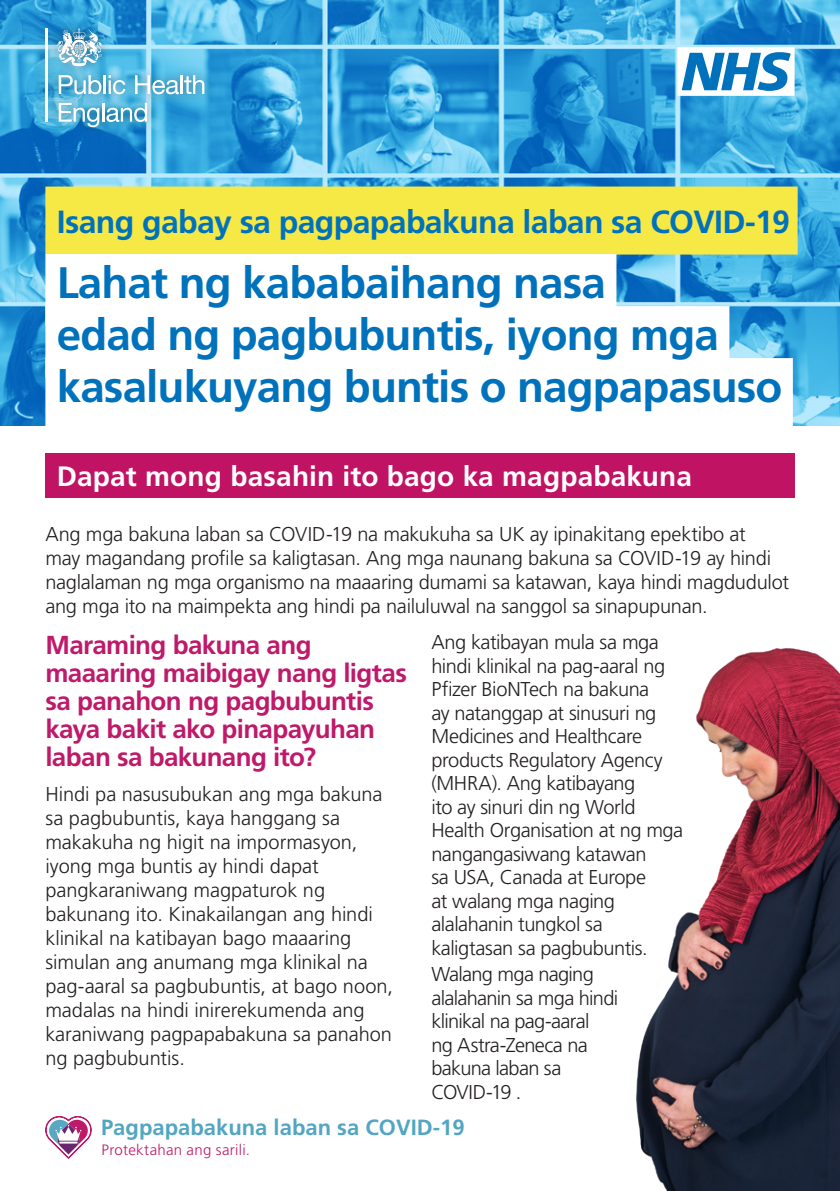
<style>
.page{position:relative;width:840px;height:1191px;background:#fff}
.page>*{position:absolute;margin:0;border:0;box-sizing:border-box;transform-origin:0 0}
.t1{font:700 44px/52px "Frutiger LT Std";letter-spacing:-.02em;color:#0072bc}
.t2{font:700 32px "Frutiger LT Std";letter-spacing:-.02em;color:#0072bc}
.t3{font:700 28px "Frutiger LT Std";letter-spacing:.005em;color:#fff}
.Subtitle{font:700 26px/28px "Frutiger LT Std";letter-spacing:-.025em;color:#bf196a}
.t4{font:700 22px "Frutiger LT Std";color:#52a6c2}
.Body{font:300 20px/24px "Frutiger LT Std";letter-spacing:-.015em;color:#231f20}
.Body-2{font:300 20px/23.6px "Frutiger LT Std";letter-spacing:-.035em;color:#231f20}
.Subtitle-2{font:300 15px "Frutiger LT Std";letter-spacing:.02em;color:#bf196a}
</style>
<div class="page">
<img style="left:0;top:0;width:839px;height:425px">
<div style="left:45px;top:454px;width:749px;height:44px;background:#c01364"></div>
<img style="left:636px;top:648px;width:203px;height:543px">
<div style="left:45px;top:186px;width:752px;height:68px;background:#f6e946"></div>
<div style="left:45px;top:254px;width:571px;height:72px;background:#fff"></div>
<div style="left:45px;top:306px;width:684px;height:72px;background:#fff"></div>
<div style="left:45px;top:358px;width:747px;height:72px;background:#fff"></div>
<svg style="left:677px;top:47px;width:117px;height:49px"></svg>
<div style="left:33px;top:17px;width:183px;height:122px;background:#1d1e1f;opacity:.5"></div>
<hr style="left:45px;top:28px;width:3px;height:94px;background:#fff">
<svg style="left:59px;top:75px;width:42px;height:19px"></svg>
<hr style="left:103px;top:75px;width:3px;height:19px;background:#fff">
<svg style="left:109px;top:75px;width:16px;height:19px"></svg>
<svg style="left:135px;top:75px;width:69px;height:19px"></svg>
<svg style="left:59px;top:103px;width:88px;height:24px"></svg>
<svg style="left:56px;top:28px;width:47px;height:38px"></svg>
<svg style="left:45px;top:1116px;width:47px;height:43px"></svg>
<p class="t2" style="left:57px;top:203px;width:734px">Isang gabay sa pagpapabakuna laban sa COVID-19</p>
<p class="t1" style="left:57px;top:257px;width:726px">Lahat ng kababaihang nasa<br>edad ng pagbubuntis, iyong mga kasalukuyang buntis o nagpapasuso</p>
<p class="t3" style="left:57px;top:460px;width:636px">Dapat mong basahin ito bago ka magpabakuna</p>
<p class="Body" style="left:45px;top:522px;width:744px">Ang mga bakuna laban sa COVID-19 na makukuha sa UK ay ipinakitang epektibo at<br>may magandang profile sa kaligtasan. Ang mga naunang bakuna sa COVID-19 ay hindi naglalaman ng mga organismo na maaaring dumami sa katawan, kaya hindi magdudulot ang mga ito na maimpekta ang hindi pa nailuluwal na sanggol sa sinapupunan.</p>
<p class="Subtitle" style="left:45px;top:630px;width:363px">Maraming bakuna ang maaaring maibigay nang ligtas sa panahon ng pagbubuntis kaya bakit ako pinapayuhan laban sa bakunang ito?</p>
<p class="Body" style="left:45px;top:782px;width:349px">Hindi pa nasusubukan ang mga bakuna sa pagbubuntis, kaya hanggang sa makakuha ng higit na impormasyon, iyong mga buntis ay hindi dapat pangkaraniwang magpaturok ng bakunang ito. Kinakailangan ang hindi klinikal na katibayan bago maaaring simulan ang anumang mga klinikal na pag-aaral sa pagbubuntis, at bago noon, madalas na hindi inirerekumenda ang karaniwang pagpapabakuna sa panahon ng pagbubuntis.</p>
<p class="Body" style="left:431px;top:630px;width:253px">Ang katibayan mula sa mga hindi klinikal na pag-aaral ng<br>Pfizer BioNTech na bakuna<br>ay natanggap at sinusuri ng<br>Medicines and Healthcare products Regulatory Agency (MHRA). Ang katibayang<br>ito ay sinuri din ng World<br>Health Organisation at ng mga nangangasiwang katawan<br>sa USA, Canada at Europe<br>at walang mga naging alalahanin tungkol sa kaligtasan sa pagbubuntis.</p>
<p class="Body-2" style="left:431px;top:962px;width:188px">Walang mga naging alalahanin sa mga hindi klinikal na pag-aaral<br>ng Astra-Zeneca na bakuna laban sa<br>COVID-19 .</p>
<p class="t4" style="left:101px;top:1114px;width:365px">Pagpapabakuna laban sa COVID-19</p>
<p class="Subtitle-2" style="left:101px;top:1141px;width:150px">Protektahan ang sarili.</p>
</div>
